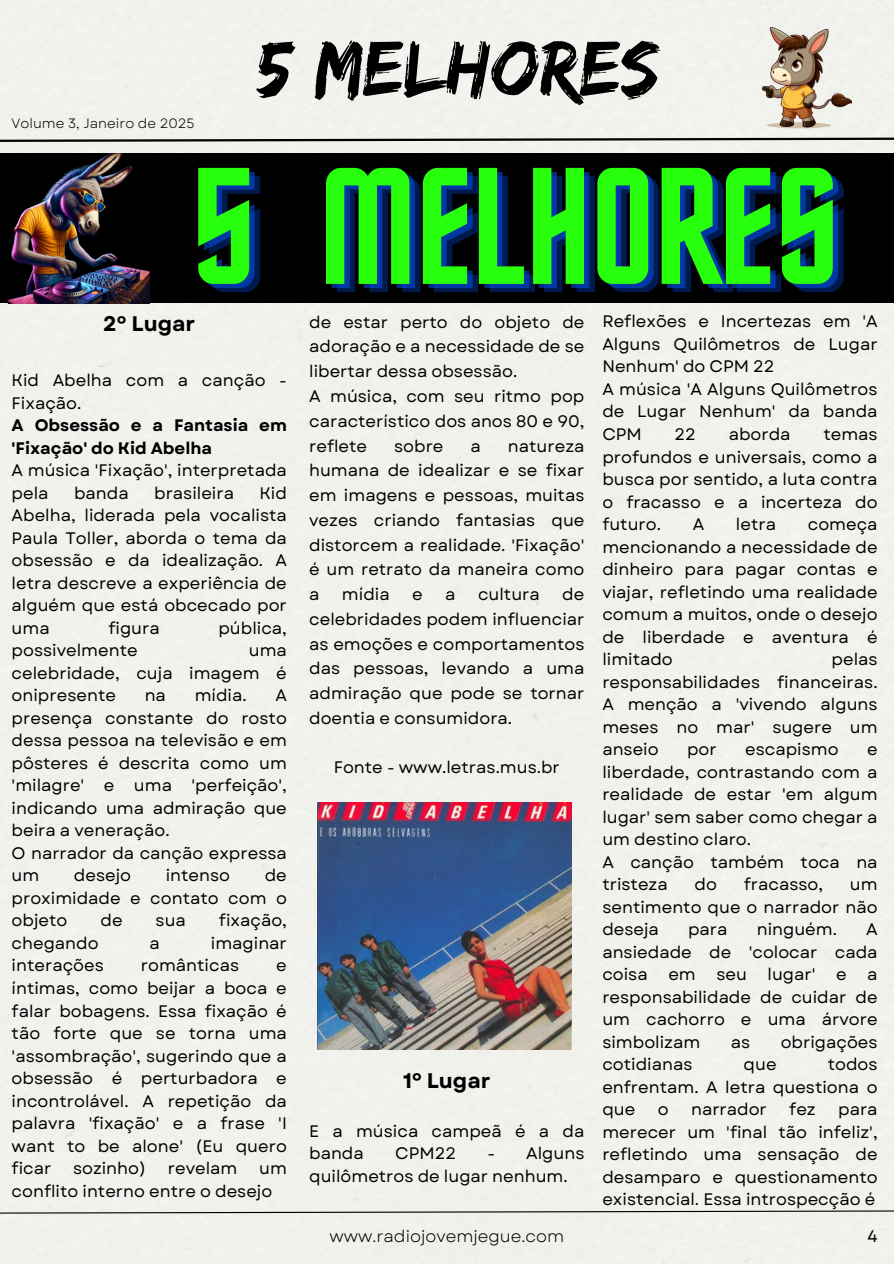
<style>
.page{position:relative;width:894px;height:1264px;background:#fff}
.page>*{position:absolute;margin:0;border:0;box-sizing:border-box;transform-origin:0 0}
.t1{font:166.8px "Horta";color:#28ff0d}
.t2{font:81px "Edo";color:#000}
.t3{font:700 21.15px "Garet";color:#000}
.t4{font:16.65px/22.5px "Garet";color:#000;text-align:justify}
.t5{font:16.65px "Garet";color:#000}
.t6{font:13.5px "Garet";color:#000}
.s1{color:rgb(0 87 255/.3)}
.s2{font-weight:700}
</style>
<div class="page">
<div style="left:0;top:0;width:893px;height:1263px;background:#f2f2ed"></div>
<svg style="left:0;top:136px;width:893px;height:7px;background:#a3a3a0"></svg>
<svg style="left:0;top:1209px;width:893px;height:5px;background:#b9bab6"></svg>
<img style="left:760px;top:27px;width:90px;height:101px">
<div style="left:0;top:153px;width:893px;height:150px;background:#000"></div>
<img style="left:7px;top:154px;width:143px;height:149px">
<img style="left:317px;top:802px;width:254px;height:247px">
<h4 class="t6" style="left:12px;top:113px;width:184px">Volume 3, Janeiro de 2025</h4>
<p class="t2" style="left:256px;top:21px;width:405px">5 MELHORES</p>
<h3 class="t1" style="left:202px;top:157px;width:638px"><span class="s1">5</span> MELHORES</h3>
<h4 class="t3" style="left:103px;top:308px;width:93px">2º Lugar</h4>
<p class="t4" style="left:12px;top:369px;width:277px;text-align:left">Kid Abelha com a canção -<br>Fixação.<br><span class="s2">A Obsessão e a Fantasia em 'Fixação' do Kid Abelha<br></span>A música 'Fixação', interpretada pela</p>
<p class="t4" style="left:12px;top:482px;width:277px;text-indent:248px">Kid Abelha, liderada pela vocalista Paula Toller, aborda o tema da obsessão e da idealização. A letra descreve a experiência de alguém que está obcecado por uma</p>
<p class="t4" style="left:74px;top:482px;width:56px">banda</p>
<p class="t4" style="left:154px;top:482px;width:81px">brasileira</p>
<p class="t4" style="left:108px;top:617px;width:53px">figura</p>
<p class="t4" style="left:218px;top:617px;width:70px">pública,</p>
<p class="t4" style="left:12px;top:639px;width:127px">possivelmente</p>
<p class="t4" style="left:12px;top:639px;width:277px;text-indent:237px">uma celebridade, cuja imagem é onipresente</p>
<p class="t4" style="left:145px;top:684px;width:23px">na</p>
<p class="t4" style="left:195px;top:684px;width:53px">mídia.</p>
<p class="t4" style="left:12px;top:684px;width:277px;text-align:left;text-indent:264px">A presença constante do rosto dessa pessoa na televisão e em pôsteres é descrita como um 'milagre' e uma 'perfeição', indicando uma admiração que beira a veneração.<br>O narrador da canção expressa um</p>
<p class="t4" style="left:12px;top:864px;width:277px;text-indent:253px">de proximidade e contato com o objeto</p>
<p class="t4" style="left:74px;top:864px;width:59px">desejo</p>
<p class="t4" style="left:166px;top:864px;width:66px">intenso</p>
<p class="t4" style="left:100px;top:909px;width:24px">de</p>
<p class="t4" style="left:156px;top:909px;width:32px">sua</p>
<p class="t4" style="left:219px;top:909px;width:69px">fixação,</p>
<p class="t4" style="left:12px;top:932px;width:88px">chegando</p>
<p class="t4" style="left:150px;top:932px;width:12px">a</p>
<p class="t4" style="left:211px;top:932px;width:77px">imaginar</p>
<p class="t4" style="left:12px;top:954px;width:94px">interações</p>
<p class="t4" style="left:141px;top:954px;width:100px">românticas</p>
<p class="t4" style="left:12px;top:954px;width:277px;text-indent:264px">e íntimas, como beijar a boca e falar bobagens. Essa fixação é tão forte que se torna uma 'assombração', sugerindo que a obsessão é perturbadora e incontrolável. A repetição da palavra 'fixação' e a frase 'I want to be alone' (Eu quero ficar</p>
<p class="t4" style="left:73px;top:1157px;width:75px">sozinho)</p>
<p class="t4" style="left:168px;top:1157px;width:71px">revelam</p>
<p class="t4" style="left:12px;top:1157px;width:277px;text-indent:247px">um conflito interno entre o desejo</p>
<h1 class="t4" style="left:309px;top:309px;width:277px;line-height:24.8px;text-align:left">de estar perto do objeto de adoração e a necessidade de se libertar dessa obsessão.<br>A música, com seu ritmo pop característico dos anos 80 e 90, reflete</h1>
<h1 class="t4" style="left:394px;top:434px;width:51px">sobre</h1>
<h1 class="t4" style="left:470px;top:434px;width:12px">a</h1>
<h1 class="t4" style="left:309px;top:433px;width:277px;line-height:24.8px;text-indent:199px">natureza humana de idealizar e se fixar em imagens e pessoas, muitas vezes criando fantasias que distorcem a realidade. 'Fixação' é um retrato da maneira como a</h1>
<h1 class="t4" style="left:342px;top:583px;width:49px">mídia</h1>
<h1 class="t4" style="left:412px;top:583px;width:12px">e</h1>
<h1 class="t4" style="left:445px;top:583px;width:12px">a</h1>
<h1 class="t4" style="left:478px;top:583px;width:63px">cultura</h1>
<h1 class="t4" style="left:309px;top:582px;width:277px;line-height:24.8px;text-indent:253px">de celebridades podem influenciar as emoções e comportamentos das pessoas, levando a uma admiração que pode se tornar doentia e consumidora.</h1>
<p class="t4" style="left:334px;top:756px;width:227px">Fonte - www.letras.mus.br</p>
<h3 class="t3" style="left:403px;top:1065px;width:89px">1º Lugar</h3>
<h4 class="t4" style="left:309px;top:1119px;width:277px">E a música campeã é a da banda</h4>
<h4 class="t4" style="left:309px;top:1142px;width:277px;text-indent:178px">- Alguns quilômetros de lugar nenhum.</h4>
<h4 class="t4" style="left:395px;top:1142px;width:62px">CPM22</h4>
<p class="t4" style="left:602px;top:310px;width:277px;text-align:left">Reflexões e Incertezas em 'A<br>Alguns Quilômetros de Lugar<br>Nenhum' do CPM 22<br>A música 'A Alguns Quilômetros de Lugar Nenhum' da banda<br>CPM</p>
<p class="t4" style="left:674px;top:423px;width:23px">22</p>
<p class="t4" style="left:728px;top:423px;width:63px">aborda</p>
<p class="t4" style="left:602px;top:423px;width:277px;text-indent:221px">temas profundos e universais, como a busca por sentido, a luta contra o fracasso e a incerteza do futuro.</p>
<p class="t4" style="left:692px;top:513px;width:13px">A</p>
<p class="t4" style="left:735px;top:513px;width:42px">letra</p>
<p class="t4" style="left:602px;top:513px;width:277px;text-indent:205px">começa mencionando a necessidade de dinheiro para pagar contas e viajar, refletindo uma realidade comum a muitos, onde o desejo de liberdade e aventura é limitado</p>
<p class="t4" style="left:602px;top:648px;width:277px;text-indent:229px">pelas responsabilidades financeiras.<br>A menção a 'vivendo alguns meses no mar' sugere um anseio</p>
<p class="t4" style="left:687px;top:738px;width:31px">por</p>
<p class="t4" style="left:745px;top:738px;width:95px">escapismo</p>
<p class="t4" style="left:602px;top:738px;width:277px;text-align:left;text-indent:264px">e liberdade, contrastando com a realidade de estar 'em algum lugar' sem saber como chegar a um destino claro.<br>A canção também toca na tristeza</p>
<p class="t4" style="left:694px;top:873px;width:24px">do</p>
<p class="t4" style="left:743px;top:873px;width:81px">fracasso,</p>
<p class="t4" style="left:602px;top:873px;width:277px;text-indent:247px">um sentimento que o narrador não deseja</p>
<p class="t4" style="left:688px;top:918px;width:41px">para</p>
<p class="t4" style="left:756px;top:918px;width:82px">ninguém.</p>
<p class="t4" style="left:602px;top:918px;width:277px;text-indent:264px">A ansiedade de 'colocar cada coisa em seu lugar' e a responsabilidade de cuidar de um cachorro e uma árvore simbolizam</p>
<p class="t4" style="left:730px;top:1030px;width:21px">as</p>
<p class="t4" style="left:780px;top:1030px;width:98px">obrigações</p>
<p class="t4" style="left:602px;top:1053px;width:92px">cotidianas</p>
<p class="t4" style="left:743px;top:1053px;width:34px">que</p>
<p class="t4" style="left:602px;top:1053px;width:277px;text-indent:225px">todos enfrentam. A letra questiona o que</p>
<p class="t4" style="left:657px;top:1098px;width:12px">o</p>
<p class="t4" style="left:691px;top:1098px;width:77px">narrador</p>
<p class="t4" style="left:789px;top:1098px;width:28px">fez</p>
<p class="t4" style="left:602px;top:1098px;width:277px;text-indent:236px">para merecer um 'final tão infeliz', refletindo uma sensação de desamparo e questionamento existencial. Essa introspecção é</p>
<h2 class="t5" style="left:329px;top:1224px;width:236px">www.radiojovemjegue.com</h2>
<p class="t4" style="left:867px;top:1224px;width:12px">4</p>
</div>
